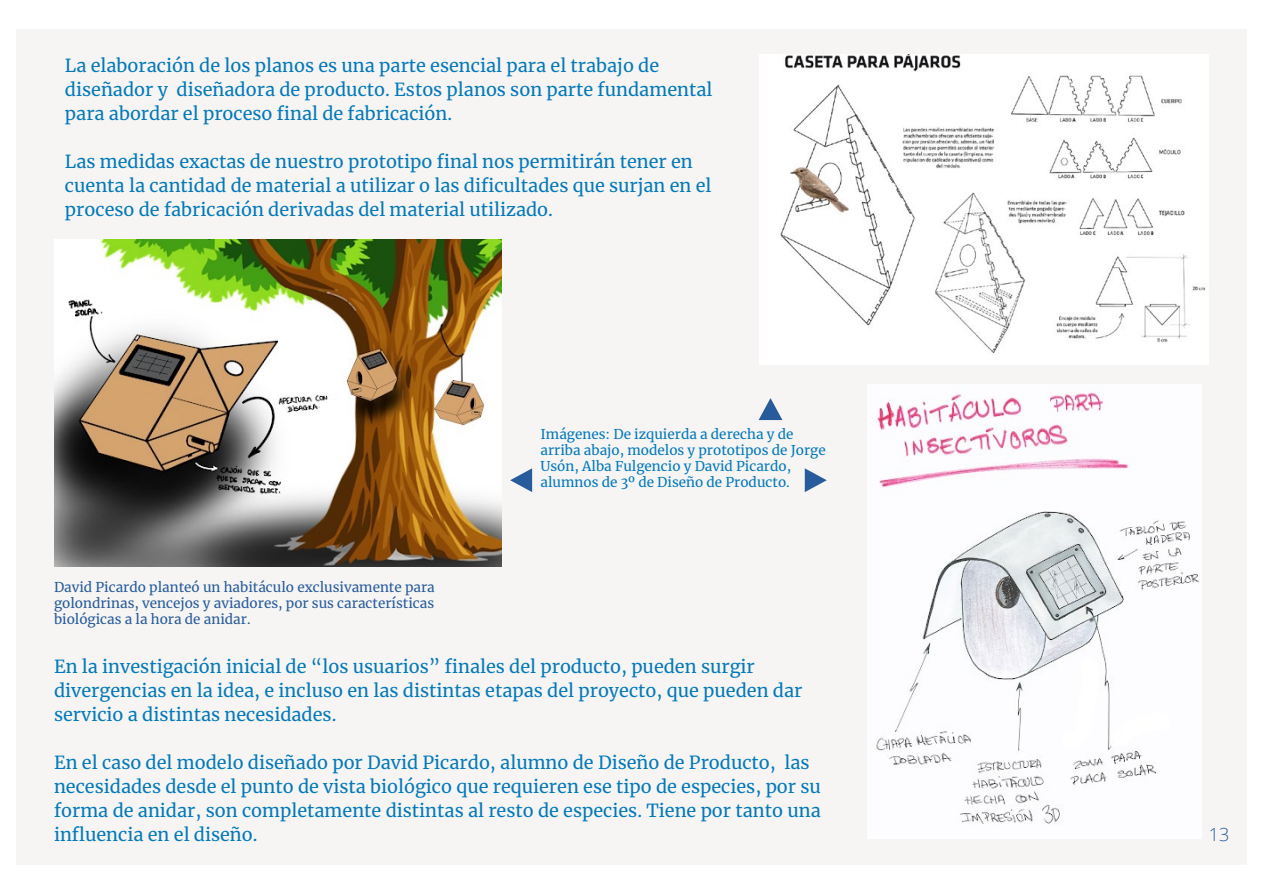
<style>
.page{position:relative;width:1263px;height:893px;background:#fff}
.page>*{position:absolute;margin:0;border:0;box-sizing:border-box;transform-origin:0 0}
.t1{font:18px/24px "Merriweather";color:#0479ba}
.t2{font:300 18px "Open Sans";color:#275b9b}
.t3{font:13.5px/16.2px "Merriweather";color:#0479ba}
.t4{font:13.5px/16.2px "Merriweather";color:#275b9b;text-align:justify}
</style>
<div class="page">
<div style="left:16px;top:29px;width:1230px;height:835px;background:#f6f5f4"></div>
<img style="left:867px;top:385px;width:334px;height:454px">
<img style="left:54px;top:240px;width:448px;height:327px">
<img style="left:759px;top:54px;width:450px;height:310px">
<svg style="left:805px;top:468px;width:22px;height:24px"></svg>
<svg style="left:510px;top:468px;width:22px;height:24px"></svg>
<svg style="left:759px;top:398px;width:23px;height:22px"></svg>
<p class="t1" style="left:65px;top:53px;width:649px">La elaboración de los planos es una parte esencial para el trabajo de diseñador y diseñadora de producto. Estos planos son parte fundamental para abordar el proceso final de fabricación.</p>
<p class="t1" style="left:65px;top:149px;width:648px">Las medidas exactas de nuestro prototipo final nos permitirán tener en cuenta la cantidad de material a utilizar o las dificultades que surjan en el proceso de fabricación derivadas del material utilizado.</p>
<p class="t4" style="left:54px;top:578px;width:382px">David Picardo planteó un habitáculo exclusivamente para golondrinas, vencejos y aviadores, por sus características biológicas a la hora de anidar.</p>
<p class="t3" style="left:540px;top:425px;width:287px">Imágenes: De izquierda a derecha y de arriba abajo, modelos y prototipos de Jorge Usón, Alba Fulgencio y David Picardo, alumnos de 3º de Diseño de Producto.</p>
<p class="t1" style="left:54px;top:653px;width:750px">En la investigación inicial de “los usuarios” finales del producto, pueden surgir divergencias en la idea, e incluso en las distintas etapas del proyecto, que pueden dar servicio a distintas necesidades.</p>
<p class="t1" style="left:54px;top:749px;width:768px">En el caso del modelo diseñado por David Picardo, alumno de Diseño de Producto, las necesidades desde el punto de vista biológico que requieren ese tipo de especies, por su forma de anidar, son completamente distintas al resto de especies. Tiene por tanto una influencia en el diseño.</p>
<p class="t2" style="left:1209px;top:822px;width:22px">13</p>
</div>
